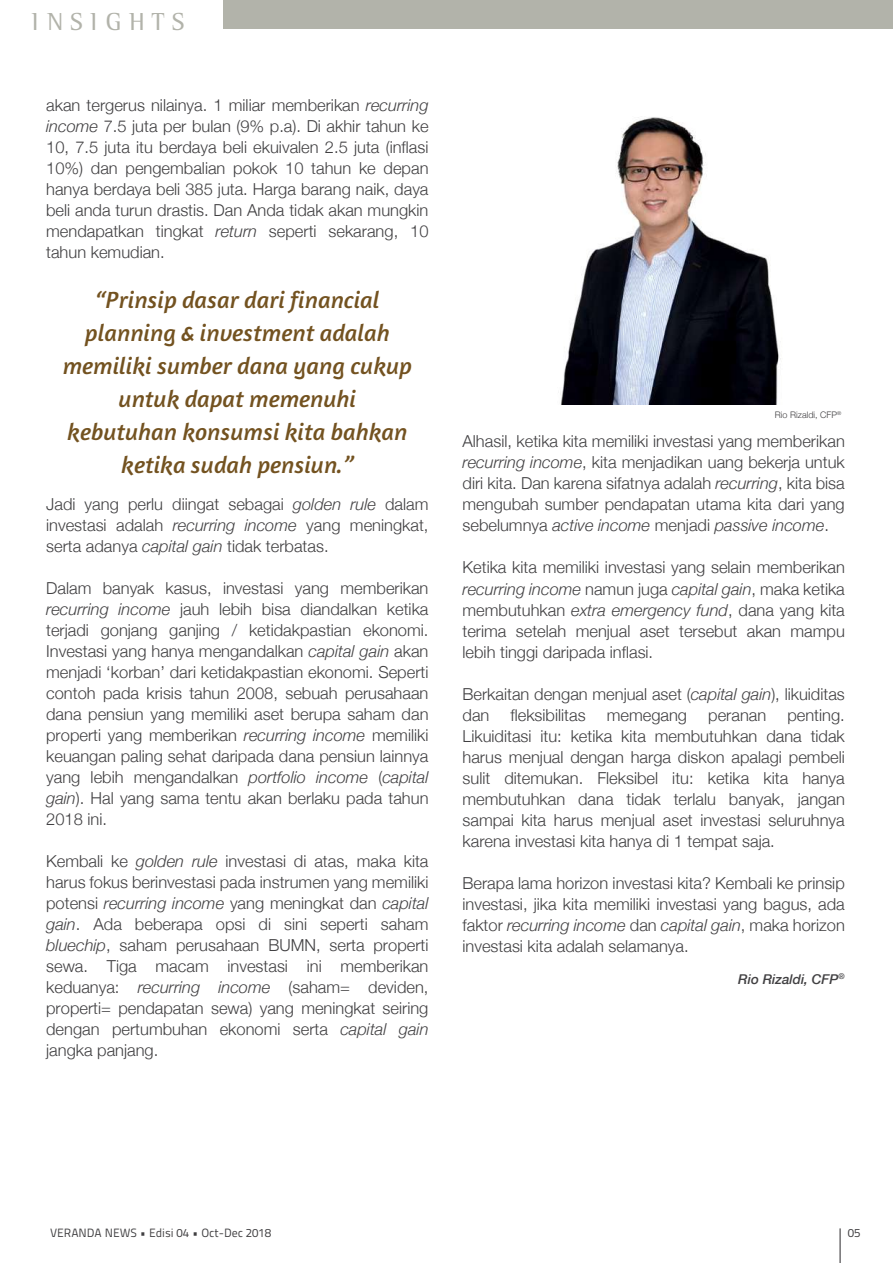
<style>
.page{position:relative;width:893px;height:1263px;background:#fff}
.page>*{position:absolute;margin:0;border:0;box-sizing:border-box;transform-origin:0 0}
.t1{font:25.5px "Leftist Mono Serif";letter-spacing:.3em;color:#b2b3aa}
.t2{font:italic 24px/33px "Amaranth";color:#735220;text-align:center}
.t3{font:300 16.5px/21px "Helvetica Neue";color:#414042;text-align:justify}
.t4{font:italic 500 13.5px "Helvetica Neue";color:#414042}
.t5{font:12px "Titillium Maps 29 L 400 wt";color:#414042}
.t6{font:300 9px "Helvetica Neue";color:#414042}
.s1{font-style:italic}
</style>
<div class="page">
<hr style="left:839px;top:1228px;width:2px;height:35px;background:#414042">
<img style="left:560px;top:117px;width:221px;height:287px">
<div style="left:223px;top:0;width:670px;height:29px;background:#b2b3aa"></div>
<h1 class="t1" style="left:31px;top:7px;width:155px">INSIGHTS</h1>
<p class="t3" style="left:46px;top:95px;width:384px">akan tergerus nilainya. 1 miliar memberikan <span class="s1">recurring income</span> 7.5 juta per bulan (9% p.a). Di akhir tahun ke 10, 7.5 juta itu berdaya beli ekuivalen 2.5 juta (inflasi 10%) dan pengembalian pokok 10 tahun ke depan hanya berdaya beli 385 juta. Harga barang naik, daya beli anda turun drastis. Dan Anda tidak akan mungkin mendapatkan tingkat <span class="s1">return</span> seperti sekarang, 10 tahun kemudian.</p>
<h2 class="t2" style="left:63px;top:283px;width:351px">“Prinsip dasar dari financial planning &amp; investment adalah memiliki sumber dana yang cukup untuk dapat memenuhi kebutuhan konsumsi kita bahkan ketika sudah pensiun.”</h2>
<p class="t3" style="left:46px;top:493px;width:384px">Jadi yang perlu diingat sebagai <span class="s1">golden rule</span> dalam investasi adalah <span class="s1">recurring income</span> yang meningkat, serta adanya <span class="s1">capital gain</span> tidak terbatas.</p>
<p class="t3" style="left:46px;top:577px;width:384px">Dalam banyak kasus, investasi yang memberikan <span class="s1">recurring income</span> jauh lebih bisa diandalkan ketika terjadi gonjang ganjing / ketidakpastian ekonomi.<br>Investasi yang hanya mengandalkan <span class="s1">capital gain</span> akan menjadi ‘korban’ dari ketidakpastian ekonomi. Seperti contoh pada krisis tahun 2008, sebuah perusahaan dana pensiun yang memiliki aset berupa saham dan properti yang memberikan <span class="s1">recurring income</span> memiliki keuangan paling sehat daripada dana pensiun lainnya yang lebih mengandalkan <span class="s1">portfolio income</span> (<span class="s1">capital gain</span>). Hal yang sama tentu akan berlaku pada tahun 2018 ini.</p>
<p class="t3" style="left:46px;top:850px;width:384px">Kembali ke <span class="s1">golden rule</span> investasi di atas, maka kita harus fokus berinvestasi pada instrumen yang memiliki potensi <span class="s1">recurring income</span> yang meningkat dan <span class="s1">capital gain</span>. Ada beberapa opsi di sini seperti saham <span class="s1">bluechip</span>, saham perusahaan BUMN, serta properti sewa. Tiga macam investasi ini memberikan keduanya: <span class="s1">recurring income</span> (saham= deviden, properti= pendapatan sewa) yang meningkat seiring dengan pertumbuhan ekonomi serta <span class="s1">capital gain </span>jangka panjang.</p>
<p class="t6" style="left:775px;top:410px;width:68px">Rio Rizaldi, CFP<sup>®</sup></p>
<p class="t3" style="left:462px;top:431px;width:384px">Alhasil, ketika kita memiliki investasi yang memberikan <span class="s1">recurring income</span>, kita menjadikan uang bekerja untuk diri kita. Dan karena sifatnya adalah <span class="s1">recurring</span>, kita bisa mengubah sumber pendapatan utama kita dari yang sebelumnya <span class="s1">active income</span> menjadi <span class="s1">passive income</span>.</p>
<p class="t3" style="left:462px;top:557px;width:384px">Ketika kita memiliki investasi yang selain memberikan <span class="s1">recurring income</span> namun juga <span class="s1">capital gain</span>, maka ketika membutuhkan <span class="s1">extra emergency fund</span>, dana yang kita terima setelah menjual aset tersebut akan mampu lebih tinggi daripada inflasi.</p>
<p class="t3" style="left:462px;top:683px;width:384px">Berkaitan dengan menjual aset (<span class="s1">capital gain</span>), likuiditas dan</p>
<p class="t3" style="left:462px;top:704px;width:384px;text-indent:325px">penting.<br>Likuiditasi itu: ketika kita membutuhkan dana tidak harus menjual dengan harga diskon apalagi pembeli sulit ditemukan. Fleksibel itu: ketika kita hanya membutuhkan dana tidak terlalu banyak, jangan sampai kita harus menjual aset investasi seluruhnya karena investasi kita hanya di 1 tempat saja.</p>
<p class="t3" style="left:462px;top:872px;width:384px">Berapa lama horizon investasi kita? Kembali ke prinsip investasi, jika kita memiliki investasi yang bagus, ada faktor <span class="s1">recurring income</span> dan <span class="s1">capital gain</span>, maka horizon investasi kita adalah selamanya.</p>
<p class="t4" style="left:738px;top:967px;width:108px">Rio Rizaldi, CFP<sup>®</sup></p>
<p class="t3" style="left:510px;top:704px;width:77px">fleksibilitas</p>
<p class="t3" style="left:607px;top:704px;width:82px">memegang</p>
<p class="t3" style="left:708px;top:704px;width:60px">peranan</p>
<p class="t5" style="left:50px;top:1224px;width:223px">VERANDA NEWS • Edisi 04 • Oct-Dec 2018</p>
<p class="t5" style="left:848px;top:1224px;width:14px">05</p>
</div>
